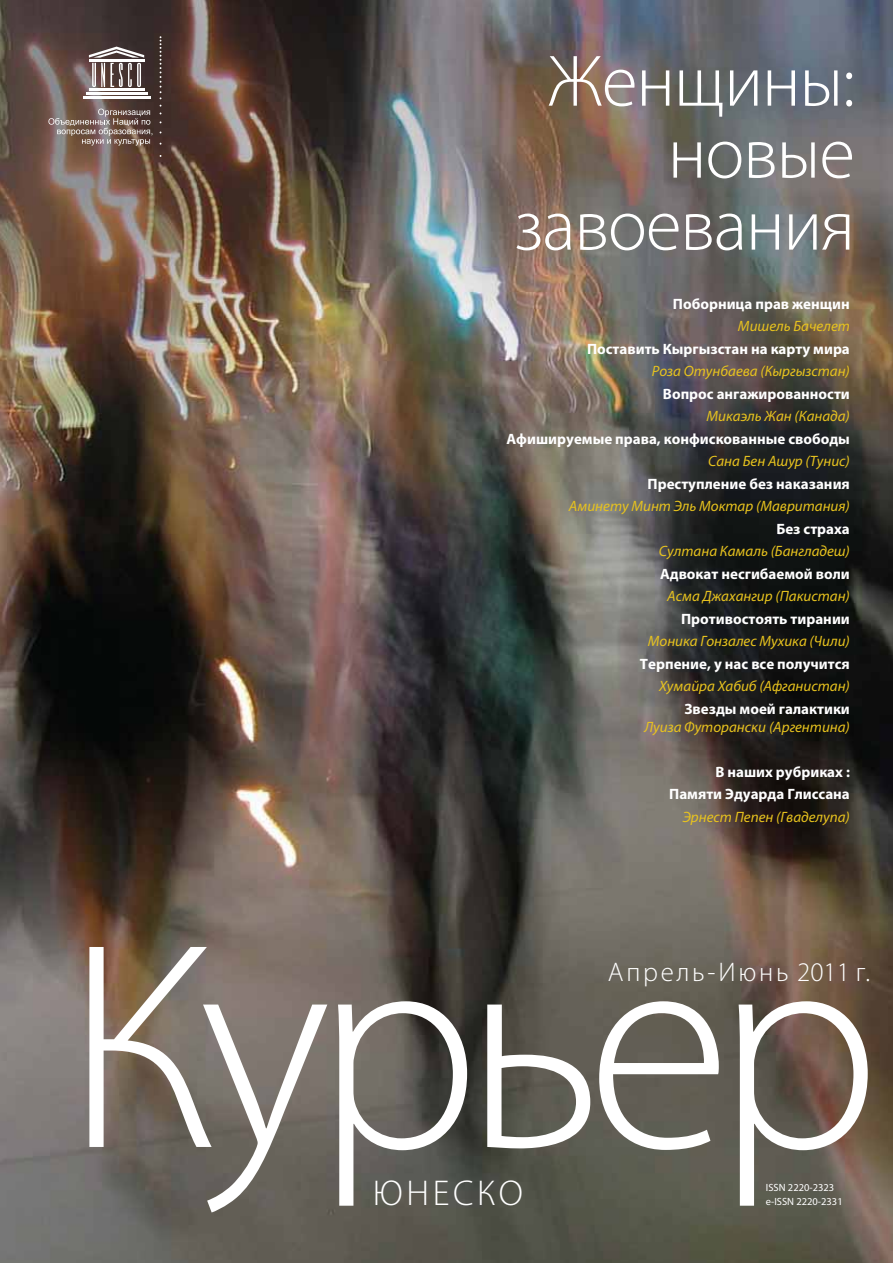
<style>
.page{position:relative;width:893px;height:1263px;background:#fff}
.page>*{position:absolute;margin:0;border:0;box-sizing:border-box;transform-origin:0 0}
.t1{font:300 296.7px "Myriad Pro";letter-spacing:-.05em;color:#fff}
.t2{font:300 73.5px/72px "Myriad Pro";letter-spacing:-.015em;color:#fff;text-align:right}
.t3{font:300 36px "Myriad Pro";letter-spacing:.1em;color:#fff}
.t4{font:300 27px "Myriad Pro";letter-spacing:.1em;color:#fff}
.t5{font:700 15px/22.5px "Myriad Pro";color:#fff;text-align:right}
.t6{font:italic 15px "Myriad Pro";color:#e8c31e}
.t7{font:10.5px/13.5px "Myriad Pro";color:#fff}
</style>
<div class="page">
<img style="left:0;top:0;width:892px;height:1262px">
<svg style="left:160px;top:36px;width:1px;height:63px"></svg>
<hr style="left:89px;top:88px;width:55px;height:3px;background:#fff">
<hr style="left:86px;top:92px;width:61px;height:3px;background:#fff">
<hr style="left:83px;top:96px;width:67px;height:3px;background:#fff">
<svg style="left:89px;top:47px;width:55px;height:40px"></svg>
<svg style="left:48px;top:109px;width:104px;height:37px;background:#857169"></svg>
<h2 class="t2" style="left:514px;top:50px;width:342px">Женщины: новые завоевания</h2>
<p class="t5" style="left:673px;top:294px;width:178px">Поборница прав женщин</p>
<p class="t6" style="left:738px;top:321px;width:113px">Мишель Бачелет</p>
<p class="t5" style="left:587px;top:339px;width:264px">Поставить Кыргызстан на карту мира</p>
<p class="t6" style="left:652px;top:366px;width:199px">Роза Отунбаева (Кыргызстан)</p>
<p class="t5" style="left:663px;top:384px;width:188px">Вопрос ангажированности</p>
<p class="t6" style="left:706px;top:411px;width:145px">Микаэль Жан (Канада)</p>
<p class="t5" style="left:506px;top:429px;width:345px">Афишируемые права, конфискованные свободы</p>
<p class="t6" style="left:708px;top:456px;width:143px">Сана Бен Ашур (Тунис)</p>
<p class="t5" style="left:647px;top:474px;width:204px">Преступление без наказания</p>
<p class="t6" style="left:569px;top:501px;width:282px">Аминету Минт Эль Моктар (Мавритания)</p>
<p class="t5" style="left:776px;top:519px;width:75px">Без страха</p>
<p class="t6" style="left:659px;top:546px;width:192px">Султана Камаль (Бангладеш)</p>
<p class="t5" style="left:660px;top:564px;width:191px">Адвокат несгибаемой воли</p>
<p class="t6" style="left:667px;top:591px;width:184px">Асма Джахангир (Пакистан)</p>
<p class="t5" style="left:681px;top:608px;width:170px">Противостоять тирании</p>
<p class="t6" style="left:648px;top:636px;width:204px">Моника Гонзалес Мухика (Чили)</p>
<p class="t5" style="left:640px;top:653px;width:211px">Терпение, у нас все получится</p>
<p class="t6" style="left:659px;top:680px;width:192px">Хумайра Хабиб (Афганистан)</p>
<p class="t5" style="left:684px;top:698px;width:167px">Звезды моей галактики</p>
<p class="t6" style="left:644px;top:721px;width:207px">Луиза Футорански (Аргентина)</p>
<p class="t5" style="left:669px;top:761px;width:182px">В наших рубриках :<br>Памяти Эдуарда Глиссана</p>
<p class="t6" style="left:683px;top:811px;width:169px">Эрнест Пепен (Гваделупа)</p>
<h1 class="t1" style="left:65px;top:935px;width:816px">Курьер</h1>
<h3 class="t4" style="left:608px;top:962px;width:264px">Апрель-Июнь 2011 г.</h3>
<h3 class="t3" style="left:373px;top:1179px;width:152px">ЮНЕСКО</h3>
<p class="t7" style="left:766px;top:1182px;width:78px">ISSN 2220-2323 e-ISSN 2220-2331</p>
</div>
